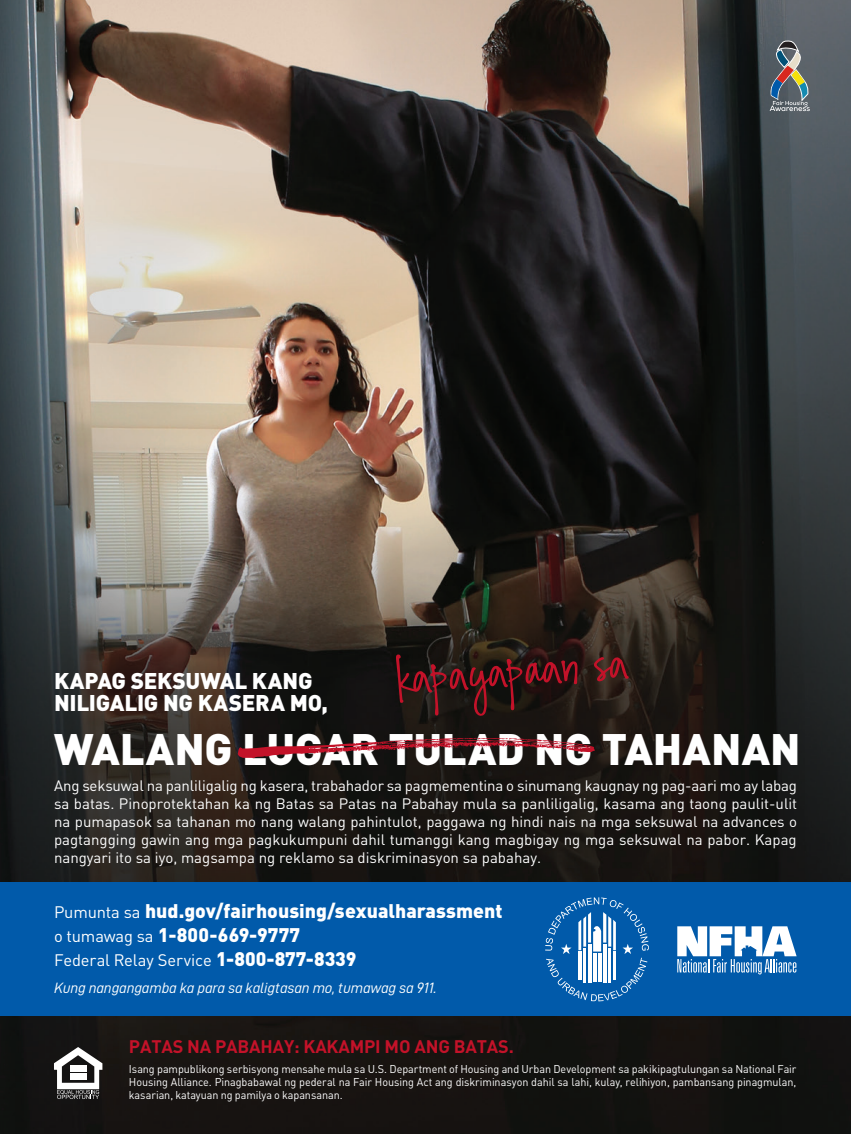
<style>
.page{position:relative;width:851px;height:1134px;background:#fff}
.page>*{position:absolute;margin:0;border:0;box-sizing:border-box;transform-origin:0 0}
.t1{font:58.5px "Ding Dong";color:#c31229;scale:1.19 1}
.t2{font:900 43.5px "DIN";color:#fff}
.t3{font:900 22.5px/22.5px "DIN";letter-spacing:-.01em;color:#fff}
.t4{font:900 19.5px/24px "DIN";color:#fff}
.t5{font:700 18px "DIN";letter-spacing:-.01em;color:#c31229}
.t6{font:16.5px "DIN";letter-spacing:-.01em;color:#fff}
.t7{font:15px/18px "DIN";color:#fff;text-align:justify}
.t8{font:15px "D DIN Italic";letter-spacing:-.01em;color:#fff}
.t9{font:11.25px/12.8px "DIN";letter-spacing:-.005em;color:#fff;text-align:justify;scale:.96 1}
.s1{font-weight:400;font-size:16.5px}
.s2{font-weight:900;font-size:19.5px}
</style>
<div class="page">
<img style="left:0;top:0;width:850px;height:1134px">
<div style="left:0;top:883px;width:850px;height:133px;background:#015aaa"></div>
<svg style="left:545px;top:897px;width:104px;height:104px"></svg>
<hr style="left:578px;top:952px;width:3px;height:28px;background:#fff">
<hr style="left:583px;top:948px;width:3px;height:34px;background:#fff">
<hr style="left:588px;top:944px;width:3px;height:38px;background:#fff">
<hr style="left:608px;top:948px;width:3px;height:34px;background:#fff">
<hr style="left:613px;top:952px;width:3px;height:28px;background:#fff">
<hr style="left:603px;top:944px;width:3px;height:38px;background:#fff">
<hr style="left:593px;top:953px;width:3px;height:29px;background:#fff">
<hr style="left:598px;top:953px;width:3px;height:29px;background:#fff">
<svg style="left:677px;top:926px;width:119px;height:48px"></svg>
<svg style="left:54px;top:1047px;width:48px;height:52px"></svg>
<svg style="left:769px;top:40px;width:40px;height:71px;background:#727779"></svg>
<svg style="left:238px;top:738px;width:356px;height:20px;background:#481317"></svg>
<h3 class="t1" style="left:395px;top:639px;width:197px;rotate:-4deg">kapayapaa n sa</h3>
<h1 class="t3" style="left:54px;top:668px;width:275px">KAPAG SEKSUWAL KANG<br>NILIGALIG NG KASERA MO,</h1>
<h2 class="t2" style="left:54px;top:720px;width:748px">WALANG LUGAR TULAD NG TAHANAN</h2>
<p class="t7" style="left:54px;top:776px;width:744px">Ang seksuwal na panliligalig ng kasera, trabahador sa pagmementina o sinumang kaugnay ng pag-aari mo ay labag sa batas. Pinoprotektahan ka ng Batas sa Patas na Pabahay mula sa panliligalig, kasama ang taong paulit-ulit na pumapasok sa tahanan mo nang walang pahintulot, paggawa ng hindi nais na mga seksuwal na advances o pagtangging gawin ang mga pagkukumpuni dahil tumanggi kang magbigay ng mga seksuwal na pabor. Kapag nangyari ito sa iyo, magsampa ng reklamo sa diskriminasyon sa pabahay.</p>
<h5 class="t4" style="left:54px;top:897px;width:450px"><span class="s1">Pumunta sa</span> hud.gov/fairhousing/sexualharassment <span class="s1">o tumawag sa</span> 1-800-669-9777</h5>
<h5 class="t6" style="left:54px;top:949px;width:304px">Federal Relay Service <span class="s2">1-800-877-8339</span></h5>
<h5 class="t8" style="left:54px;top:979px;width:384px">Kung nangangamba ka para sa kaligtasan mo, tumawag sa 911.</h5>
<h6 class="t5" style="left:129px;top:1035px;width:386px">PATAS NA PABAHAY: KAKAMPI MO ANG BATAS.</h6>
<p class="t9" style="left:129px;top:1063px;width:696px">Isang pampublikong serbisyong mensahe mula sa U.S. Department of Housing and Urban Development sa pakikipagtulungan sa National Fair Housing Alliance. Pinagbabawal ng pederal na Fair Housing Act ang diskriminasyon dahil sa lahi, kulay, relihiyon, pambansang pinagmulan, kasarian, katayuan ng pamilya o kapansanan.</p>
</div>
